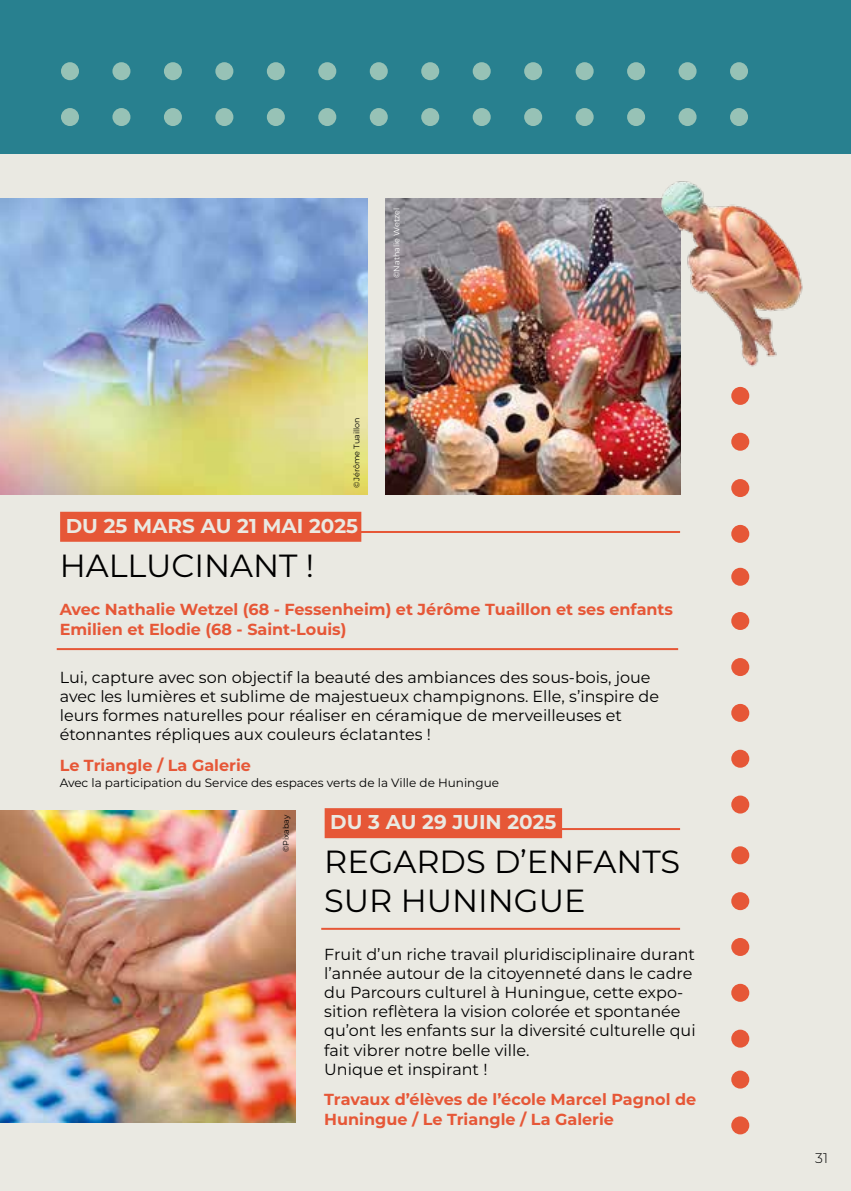
<style>
.page{position:relative;width:851px;height:1191px;background:#fff}
.page>*{position:absolute;margin:0;border:0;box-sizing:border-box;transform-origin:0 0}
.t1{font:32px/38.4px "Montserrat";color:#000}
.t2{font:700 20px "Montserrat";color:#eae9e2}
.t3{font:16px/19.2px "Montserrat";color:#000}
.t4{font:700 16px/19.2px "Montserrat";color:#e65737}
.t5{font:300 14px "Montserrat";color:#000}
.t6{font:12px "Montserrat";color:#000}
.t7{font:8px "Montserrat";color:#000}
.t8{font:8px "Montserrat";color:#fff}
</style>
<div class="page">
<div style="left:0;top:0;width:850px;height:1191px;background:#eae9e2"></div>
<div style="left:0;top:0;width:850px;height:154px;background:#28808f"></div>
<div style="left:61px;top:62px;width:18px;height:18px;background:#97c2b6;border-radius:50%"></div>
<div style="left:61px;top:108px;width:18px;height:18px;background:#97c2b6;border-radius:50%"></div>
<div style="left:112px;top:62px;width:18px;height:18px;background:#97c2b6;border-radius:50%"></div>
<div style="left:112px;top:108px;width:18px;height:18px;background:#97c2b6;border-radius:50%"></div>
<div style="left:164px;top:62px;width:18px;height:18px;background:#97c2b6;border-radius:50%"></div>
<div style="left:164px;top:108px;width:18px;height:18px;background:#97c2b6;border-radius:50%"></div>
<div style="left:215px;top:62px;width:18px;height:18px;background:#97c2b6;border-radius:50%"></div>
<div style="left:215px;top:108px;width:18px;height:18px;background:#97c2b6;border-radius:50%"></div>
<div style="left:267px;top:62px;width:18px;height:18px;background:#97c2b6;border-radius:50%"></div>
<div style="left:267px;top:108px;width:18px;height:18px;background:#97c2b6;border-radius:50%"></div>
<div style="left:318px;top:62px;width:18px;height:18px;background:#97c2b6;border-radius:50%"></div>
<div style="left:318px;top:108px;width:18px;height:18px;background:#97c2b6;border-radius:50%"></div>
<div style="left:370px;top:62px;width:18px;height:18px;background:#97c2b6;border-radius:50%"></div>
<div style="left:370px;top:108px;width:18px;height:18px;background:#97c2b6;border-radius:50%"></div>
<div style="left:421px;top:62px;width:18px;height:18px;background:#97c2b6;border-radius:50%"></div>
<div style="left:421px;top:108px;width:18px;height:18px;background:#97c2b6;border-radius:50%"></div>
<div style="left:472px;top:62px;width:18px;height:18px;background:#97c2b6;border-radius:50%"></div>
<div style="left:472px;top:108px;width:18px;height:18px;background:#97c2b6;border-radius:50%"></div>
<div style="left:524px;top:62px;width:18px;height:18px;background:#97c2b6;border-radius:50%"></div>
<div style="left:524px;top:108px;width:18px;height:18px;background:#97c2b6;border-radius:50%"></div>
<div style="left:575px;top:62px;width:18px;height:18px;background:#97c2b6;border-radius:50%"></div>
<div style="left:575px;top:108px;width:18px;height:18px;background:#97c2b6;border-radius:50%"></div>
<div style="left:627px;top:62px;width:18px;height:18px;background:#97c2b6;border-radius:50%"></div>
<div style="left:627px;top:108px;width:18px;height:18px;background:#97c2b6;border-radius:50%"></div>
<div style="left:678px;top:62px;width:18px;height:18px;background:#97c2b6;border-radius:50%"></div>
<div style="left:678px;top:108px;width:18px;height:18px;background:#97c2b6;border-radius:50%"></div>
<div style="left:730px;top:62px;width:18px;height:18px;background:#97c2b6;border-radius:50%"></div>
<div style="left:730px;top:108px;width:18px;height:18px;background:#97c2b6;border-radius:50%"></div>
<hr style="left:321px;top:927px;width:359px;height:2px;background:#e65737">
<hr style="left:557px;top:828px;width:123px;height:2px;background:#e65737">
<div style="left:324px;top:808px;width:238px;height:30px;background:#e65737"></div>
<hr style="left:356px;top:531px;width:324px;height:2px;background:#e65737">
<hr style="left:57px;top:648px;width:621px;height:2px;background:#e65737">
<div style="left:731px;top:612px;width:18px;height:18px;background:#e65737;border-radius:50%"></div>
<div style="left:731px;top:387px;width:18px;height:18px;background:#e65737;border-radius:50%"></div>
<div style="left:731px;top:433px;width:18px;height:18px;background:#e65737;border-radius:50%"></div>
<div style="left:731px;top:479px;width:18px;height:18px;background:#e65737;border-radius:50%"></div>
<div style="left:731px;top:525px;width:18px;height:18px;background:#e65737;border-radius:50%"></div>
<div style="left:731px;top:568px;width:18px;height:18px;background:#e65737;border-radius:50%"></div>
<div style="left:731px;top:892px;width:18px;height:18px;background:#e65737;border-radius:50%"></div>
<div style="left:731px;top:846px;width:18px;height:18px;background:#e65737;border-radius:50%"></div>
<div style="left:731px;top:1116px;width:18px;height:18px;background:#e65737;border-radius:50%"></div>
<div style="left:731px;top:1070px;width:18px;height:18px;background:#e65737;border-radius:50%"></div>
<div style="left:731px;top:938px;width:18px;height:18px;background:#e65737;border-radius:50%"></div>
<div style="left:731px;top:983px;width:18px;height:18px;background:#e65737;border-radius:50%"></div>
<div style="left:731px;top:1029px;width:18px;height:18px;background:#e65737;border-radius:50%"></div>
<div style="left:731px;top:658px;width:18px;height:18px;background:#e65737;border-radius:50%"></div>
<div style="left:731px;top:704px;width:18px;height:18px;background:#e65737;border-radius:50%"></div>
<div style="left:731px;top:749px;width:18px;height:18px;background:#e65737;border-radius:50%"></div>
<div style="left:731px;top:795px;width:18px;height:18px;background:#e65737;border-radius:50%"></div>
<img style="left:385px;top:198px;width:295px;height:296px">
<img style="left:0;top:198px;width:367px;height:296px">
<img style="left:652px;top:181px;width:151px;height:190px">
<img style="left:0;top:810px;width:295px;height:313px">
<div style="left:60px;top:512px;width:301px;height:30px;background:#e65737"></div>
<p class="t8" style="left:391px;top:278px;width:71px;rotate:-90deg">©Nathalie Wetzel</p>
<p class="t7" style="left:351px;top:487px;width:72px;rotate:-90deg">©Jérôme Tuaillon</p>
<p class="t2" style="left:66px;top:511px;width:294px">DU 25 MARS AU 21 MAI 2025</p>
<h1 class="t1" style="left:60px;top:545px;width:256px">HALLUCINANT !</h1>
<p class="t4" style="left:60px;top:599px;width:614px">Avec Nathalie Wetzel (68 - Fessenheim) et Jérôme Tuaillon et ses enfants<br>Emilien et Elodie (68 - Saint-Louis)</p>
<p class="t3" style="left:60px;top:667px;width:601px">Lui, capture avec son objectif la beauté des ambiances des sous-bois, joue avec les lumières et sublime de majestueux champignons. Elle, s’inspire de leurs formes naturelles pour réaliser en céramique de merveilleuses et étonnantes répliques aux couleurs éclatantes !</p>
<p class="t4" style="left:60px;top:754px;width:193px">Le Triangle / La Galerie</p>
<p class="t6" style="left:60px;top:774px;width:440px">Avec la participation du Service des espaces verts de la Ville de Huningue</p>
<p class="t7" style="left:280px;top:852px;width:39px;rotate:-90deg">©Pixabay</p>
<p class="t2" style="left:330px;top:807px;width:227px">DU 3 AU 29 JUIN 2025</p>
<h1 class="t1" style="left:324px;top:841px;width:357px">REGARDS D’ENFANTS<br>SUR HUNINGUE</h1>
<p class="t3" style="left:324px;top:943px;width:373px">Fruit d’un riche travail pluridisciplinaire durant l’année autour de la citoyenneté dans le cadre du Parcours culturel à Huningue, cette expo&shy;sition reflètera la vision colorée et spontanée qu’ont les enfants sur la diversité culturelle qui fait vibrer notre belle ville.<br>Unique et inspirant !</p>
<p class="t4" style="left:324px;top:1089px;width:373px">Travaux d’élèves de l’école Marcel Pagnol de<br>Huningue / Le Triangle / La Galerie</p>
<p class="t5" style="left:815px;top:1148px;width:14px">31</p>
</div>
